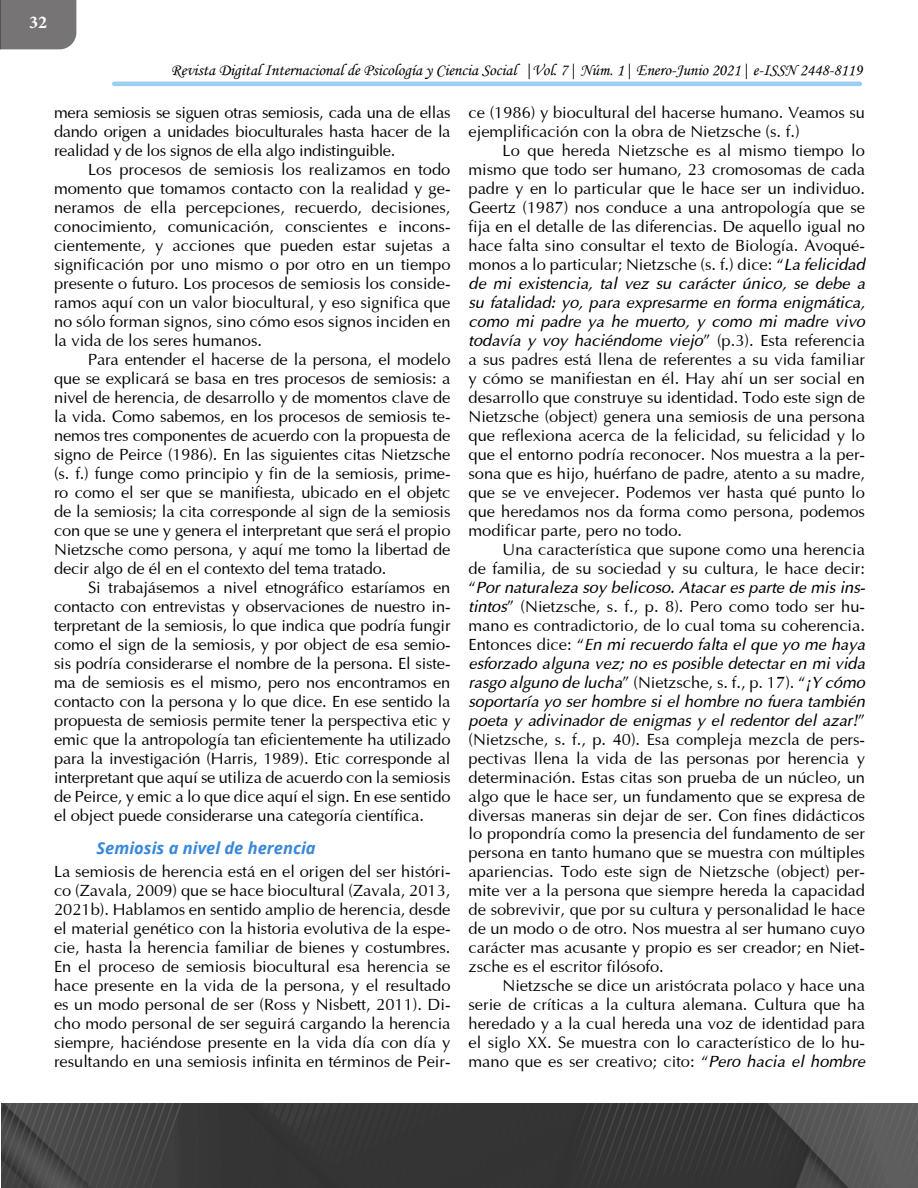
<style>
.page{position:relative;width:918px;height:1188px;background:#fff}
.page>*{position:absolute;margin:0;border:0;box-sizing:border-box;transform-origin:0 0}
.t1{font:700 18px "Minion Pro";color:#fff}
.t2{font:16.5px/18.9px "Optima";color:#000;text-align:justify}
.t3{font:16.5px "Monotype Corsiva";color:#000}
.Nivel3{font:italic 700 16.5px "Open Sans";color:#3888d9}
.s1{font-style:italic}
</style>
<div class="page">
<hr style="left:112px;top:82px;width:750px;height:4px;background:#9acef3;border-radius:2px">
<img style="left:1px;top:1103px;width:917px;height:85px">
<div style="left:0;top:0;width:76px;height:49px;background:#767475"></div>
<p class="t1" style="left:29px;top:10px;width:19px">32</p>
<p class="t3" style="left:171px;top:60px;width:693px">Revista Digital Internacional de Psicología y Ciencia Social |Vol. 7| Núm. 1| Enero-Junio 2021| e-ISSN 2448-8119</p>
<p class="t2" style="left:54px;top:102px;width:398px">mera semiosis se siguen otras semiosis, cada una de ellas dando origen a unidades bioculturales hasta hacer de la realidad y de los signos de ella algo indistinguible.</p>
<p class="t2" style="left:54px;top:159px;width:398px;text-indent:34px">Los procesos de semiosis los realizamos en todo momento que tomamos contacto con la realidad y ge&shy;neramos de ella percepciones, recuerdo, decisiones, conocimiento, comunicación, conscientes e incons&shy;cientemente, y acciones que pueden estar sujetas a significación por uno mismo o por otro en un tiempo presente o futuro. Los procesos de semiosis los conside&shy;ramos aquí con un valor biocultural, y eso significa que no sólo forman signos, sino cómo esos signos inciden en la vida de los seres humanos.</p>
<p class="t2" style="left:54px;top:349px;width:398px;text-indent:34px">Para entender el hacerse de la persona, el modelo que se explicará se basa en tres procesos de semiosis: a nivel de herencia, de desarrollo y de momentos clave de la vida. Como sabemos, en los procesos de semiosis te&shy;nemos tres componentes de acuerdo con la propuesta de signo de Peirce (1986). En las siguientes citas Nietzsche (s. f.) funge como principio y fin de la semiosis, prime&shy;ro como el ser que se manifiesta, ubicado en el objetc de la semiosis; la cita corresponde al sign de la semiosis con que se une y genera el interpretant que será el propio Nietzsche como persona, y aquí me tomo la libertad de decir algo de él en el contexto del tema tratado.</p>
<p class="t2" style="left:54px;top:577px;width:398px;text-indent:34px">Si trabajásemos a nivel etnográfico estaríamos en contacto con entrevistas y observaciones de nuestro in&shy;terpretant de la semiosis, lo que indica que podría fungir como el sign de la semiosis, y por object de esa semio&shy;sis podría considerarse el nombre de la persona. El siste&shy;ma de semiosis es el mismo, pero nos encontramos en contacto con la persona y lo que dice. En ese sentido la propuesta de semiosis permite tener la perspectiva etic y emic que la antropología tan eficientemente ha utilizado para la investigación (Harris, 1989). Etic corresponde al interpretant que aquí se utiliza de acuerdo con la semiosis de Peirce, y emic a lo que dice aquí el sign. En ese sentido el object puede considerarse una categoría científica.</p>
<p class="Nivel3" style="left:97px;top:836px;width:221px">Semiosis a nivel de herencia</p>
<p class="t2" style="left:54px;top:861px;width:398px">La semiosis de herencia está en el origen del ser históri&shy;co (Zavala, 2009) que se hace biocultural (Zavala, 2013, 2021b). Hablamos en sentido amplio de herencia, desde el material genético con la historia evolutiva de la espe&shy;cie, hasta la herencia familiar de bienes y costumbres.<br>En el proceso de semiosis biocultural esa herencia se hace presente en la vida de la persona, y el resultado es un modo personal de ser (Ross y Nisbett, 2011). Di&shy;cho modo personal de ser seguirá cargando la herencia siempre, haciéndose presente en la vida día con día y resultando en una semiosis infinita en términos de Peir-</p>
<p class="t2" style="left:469px;top:102px;width:398px">ce (1986) y biocultural del hacerse humano. Veamos su ejemplificación con la obra de Nietzsche (s. f.)</p>
<p class="t2" style="left:469px;top:140px;width:398px;text-indent:34px">Lo que hereda Nietzsche es al mismo tiempo lo mismo que todo ser humano, 23 cromosomas de cada padre y en lo particular que le hace ser un individuo.<br>Geertz (1987) nos conduce a una antropología que se fija en el detalle de las diferencias. De aquello igual no hace falta sino consultar el texto de Biología. Avoqué&shy;monos a lo particular; Nietzsche (s. f.) dice: “<span class="s1">La felicidad de mi existencia, tal vez su carácter único, se debe a su fatalidad: yo, para expresarme en forma enigmática, como mi padre ya he muerto, y como mi madre vivo todavía y voy haciéndome viejo</span>” (p.3). Esta referencia a sus padres está llena de referentes a su vida familiar y cómo se manifiestan en él. Hay ahí un ser social en desarrollo que construye su identidad. Todo este sign de Nietzsche (object) genera una semiosis de una persona que reflexiona acerca de la felicidad, su felicidad y lo que el entorno podría reconocer. Nos muestra a la per&shy;sona que es hijo, huérfano de padre, atento a su madre, que se ve envejecer. Podemos ver hasta qué punto lo que heredamos nos da forma como persona, podemos modificar parte, pero no todo.</p>
<p class="t2" style="left:469px;top:538px;width:398px;text-indent:34px">Una característica que supone como una herencia de familia, de su sociedad y su cultura, le hace decir: “<span class="s1">Por naturaleza soy belicoso. Atacar es parte de mis ins&shy;tintos</span>” (Nietzsche, s. f., p. 8). Pero como todo ser hu&shy;mano es contradictorio, de lo cual toma su coherencia.<br>Entonces dice: “<span class="s1">En mi recuerdo falta el que yo me haya esforzado alguna vez; no es posible detectar en mi vida rasgo alguno de lucha</span>” (Nietzsche, s. f., p. 17). “<span class="s1">¡Y cómo soportaría yo ser hombre si el hombre no fuera también poeta y adivinador de enigmas y el redentor del azar!</span>” (Nietzsche, s. f., p. 40). Esa compleja mezcla de pers&shy;pectivas llena la vida de las personas por herencia y determinación. Estas citas son prueba de un núcleo, un algo que le hace ser, un fundamento que se expresa de diversas maneras sin dejar de ser. Con fines didácticos lo propondría como la presencia del fundamento de ser persona en tanto humano que se muestra con múltiples apariencias. Todo este sign de Nietzsche (object) per&shy;mite ver a la persona que siempre hereda la capacidad de sobrevivir, que por su cultura y personalidad le hace de un modo o de otro. Nos muestra al ser humano cuyo carácter mas acusante y propio es ser creador; en Niet&shy;zsche es el escritor filósofo.</p>
<p class="t2" style="left:469px;top:975px;width:398px;text-indent:34px">Nietzsche se dice un aristócrata polaco y hace una serie de críticas a la cultura alemana. Cultura que ha heredado y a la cual hereda una voz de identidad para el siglo XX. Se muestra con lo característico de lo hu&shy;mano que es ser creativo; cito: “<span class="s1">Pero hacia el hombre</span></p>
</div>
